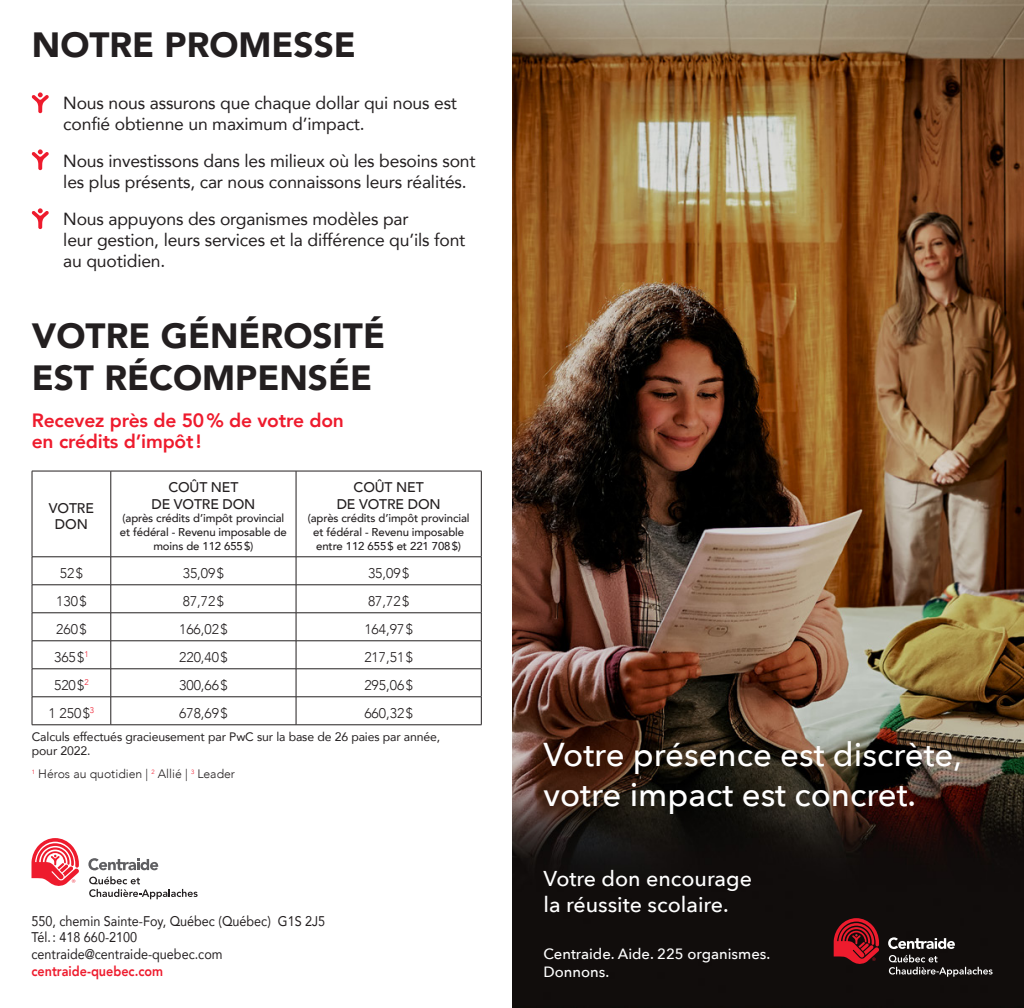
<style>
.page{position:relative;width:1024px;height:1008px;background:#fff}
.page>*{position:absolute;margin:0;border:0;box-sizing:border-box;transform-origin:0 0}
.t1{font:900 35px/42px "Avenir";color:#231f20}
.t2{font:500 33.07px/39.6px "Avenir Next";color:#fff}
.t3{font:500 21.53px/25.7px "Avenir Next";color:#fff}
.t4{font:800 19.25px/21px "Avenir";letter-spacing:-.01em;color:#ee1b2d}
.t5{font:17.5px/21px "Avenir";letter-spacing:-.01em;color:#231f20}
.t6{font:500 14.88px/17.8px "Avenir Next";color:#fff}
.t7{font:300 14px "Avenir";color:#231f20}
.t8{font:14px/16.8px "Avenir";color:#231f20;scale:.9 1}
.t9{font:500 14px/16.8px "Avenir";letter-spacing:-.01em;color:#231f20;text-align:center}
.t10{font:800 14px "Avenir";color:#ee1b2d;scale:.9 1}
.t11{font:12.25px/14.7px "Avenir";letter-spacing:-.01em;color:#231f20}
.t12{font:300 12.25px "Avenir";color:#231f20}
.t13{font:500 11.38px/13.7px "Avenir";letter-spacing:-.01em;color:#231f20;text-align:center}
</style>
<div class="page">
<hr style="left:111px;top:471px;width:185px;height:1px;background:#231f20">
<hr style="left:110px;top:471px;width:1px;height:86px;background:#231f20">
<hr style="left:296px;top:471px;width:185px;height:1px;background:#231f20">
<hr style="left:296px;top:471px;width:1px;height:86px;background:#231f20">
<hr style="left:481px;top:471px;width:1px;height:86px;background:#231f20">
<hr style="left:32px;top:556px;width:79px;height:1px;background:#231f20">
<hr style="left:111px;top:556px;width:185px;height:1px;background:#231f20">
<hr style="left:296px;top:556px;width:185px;height:1px;background:#231f20">
<hr style="left:32px;top:584px;width:79px;height:1px;background:#231f20">
<hr style="left:111px;top:584px;width:185px;height:1px;background:#231f20">
<hr style="left:296px;top:584px;width:185px;height:1px;background:#231f20">
<hr style="left:32px;top:612px;width:79px;height:1px;background:#231f20">
<hr style="left:111px;top:612px;width:185px;height:1px;background:#231f20">
<hr style="left:296px;top:612px;width:185px;height:1px;background:#231f20">
<hr style="left:32px;top:640px;width:79px;height:1px;background:#231f20">
<hr style="left:111px;top:640px;width:185px;height:1px;background:#231f20">
<hr style="left:296px;top:640px;width:185px;height:1px;background:#231f20">
<hr style="left:32px;top:668px;width:79px;height:1px;background:#231f20">
<hr style="left:111px;top:668px;width:185px;height:1px;background:#231f20">
<hr style="left:296px;top:668px;width:185px;height:1px;background:#231f20">
<hr style="left:32px;top:696px;width:79px;height:1px;background:#231f20">
<svg style="left:32px;top:557px;width:1px;height:167px"></svg>
<hr style="left:111px;top:696px;width:185px;height:1px;background:#231f20">
<svg style="left:110px;top:557px;width:1px;height:167px"></svg>
<hr style="left:296px;top:696px;width:185px;height:1px;background:#231f20">
<svg style="left:296px;top:557px;width:1px;height:167px"></svg>
<svg style="left:481px;top:557px;width:1px;height:168px"></svg>
<hr style="left:32px;top:724px;width:79px;height:1px;background:#231f20">
<hr style="left:111px;top:724px;width:185px;height:1px;background:#231f20">
<hr style="left:296px;top:724px;width:185px;height:1px;background:#231f20">
<hr style="left:32px;top:471px;width:79px;height:1px;background:#231f20">
<hr style="left:32px;top:471px;width:1px;height:86px;background:#231f20">
<svg style="left:88px;top:858px;width:70px;height:12px"></svg>
<svg style="left:89px;top:876px;width:109px;height:23px"></svg>
<svg style="left:32px;top:838px;width:47px;height:48px"></svg>
<svg style="left:32px;top:92px;width:17px;height:21px"></svg>
<svg style="left:32px;top:149px;width:17px;height:21px"></svg>
<svg style="left:32px;top:208px;width:17px;height:21px"></svg>
<img style="left:512px;top:0;width:512px;height:1008px">
<svg style="left:833px;top:918px;width:46px;height:47px;background:#8a141d"></svg>
<svg style="left:888px;top:937px;width:104px;height:40px;background:#3c3837"></svg>
<h1 class="t1" style="left:32px;top:23px;width:325px">NOTRE PROMESSE</h1>
<p class="t5" style="left:63px;top:92px;width:395px;text-indent:-31px">* Nous nous assurons que chaque dollar qui nous est confié obtienne un maximum d’impact.</p>
<p class="t5" style="left:63px;top:150px;width:414px;text-indent:-32px">* Nous investissons dans les milieux où les besoins sont les plus présents, car nous connaissons leurs réalités.</p>
<p class="t5" style="left:63px;top:208px;width:403px;text-indent:-32px">* Nous appuyons des organismes modèles par<br>leur gestion, leurs services et la différence qu’ils font au quotidien.</p>
<h1 class="t1" style="left:32px;top:314px;width:355px">VOTRE GÉNÉROSITÉ<br>EST RÉCOMPENSÉE</h1>
<p class="t4" style="left:32px;top:410px;width:314px">Recevez près de 50% de votre don en crédits d’impôt!</p>
<p class="t9" style="left:49px;top:498px;width:47px">VOTRE<br>DON</p>
<p class="t9" style="left:151px;top:478px;width:105px">COÛT NET<br>DE VOTRE DON</p>
<p class="t13" style="left:120px;top:511px;width:168px">(après crédits d’impôt provincial et fédéral - Revenu imposable de moins de 112 655$)</p>
<p class="t9" style="left:337px;top:478px;width:105px">COÛT NET<br>DE VOTRE DON</p>
<p class="t13" style="left:308px;top:511px;width:163px">(après crédits d’impôt provincial et fédéral - Revenu imposable entre 112 655$ et 221 708$)</p>
<p class="t7" style="left:60px;top:565px;width:25px">52$</p>
<p class="t7" style="left:183px;top:565px;width:43px">35,09$</p>
<p class="t7" style="left:368px;top:565px;width:43px">35,09$</p>
<p class="t7" style="left:56px;top:593px;width:32px">130$</p>
<p class="t7" style="left:183px;top:593px;width:43px">87,72$</p>
<p class="t7" style="left:368px;top:593px;width:43px">87,72$</p>
<p class="t7" style="left:56px;top:621px;width:32px">260$</p>
<p class="t7" style="left:179px;top:621px;width:50px">166,02$</p>
<p class="t7" style="left:364px;top:621px;width:50px">164,97$</p>
<p class="t7" style="left:54px;top:649px;width:36px">365$<sup>1</sup></p>
<p class="t7" style="left:179px;top:649px;width:50px">220,40$</p>
<p class="t7" style="left:364px;top:649px;width:50px">217,51$</p>
<p class="t7" style="left:54px;top:677px;width:36px">520$<sup>2</sup></p>
<p class="t7" style="left:179px;top:677px;width:50px">300,66$</p>
<p class="t7" style="left:364px;top:677px;width:50px">295,06$</p>
<p class="t7" style="left:49px;top:705px;width:47px">1 250$<sup>3</sup></p>
<p class="t7" style="left:179px;top:705px;width:50px">678,69$</p>
<p class="t7" style="left:364px;top:705px;width:50px">660,32$</p>
<p class="t11" style="left:32px;top:729px;width:410px">Calculs effectués gracieusement par PwC sur la base de 26 paies par année, pour 2022.</p>
<p class="t12" style="left:32px;top:766px;width:205px"><sup>1</sup> Héros au quotidien | <sup>2</sup> Allié | <sup>3</sup> Leader</p>
<p class="t8" style="left:32px;top:912px;width:328px">550, chemin Sainte-Foy, Québec (Québec) G1S 2J5<br>Tél.: 418 660-2100 centraide@centraide-quebec.com</p>
<p class="t10" style="left:32px;top:960px;width:148px">centraide-quebec.com</p>
<h2 class="t2" style="left:543px;top:734px;width:420px">Votre présence est discrète, votre impact est concret.</h2>
<p class="t3" style="left:543px;top:865px;width:210px">Votre don encourage la réussite scolaire.</p>
<p class="t6" style="left:543px;top:945px;width:228px">Centraide. Aide. 225 organismes.<br>Donnons.</p>
</div>
